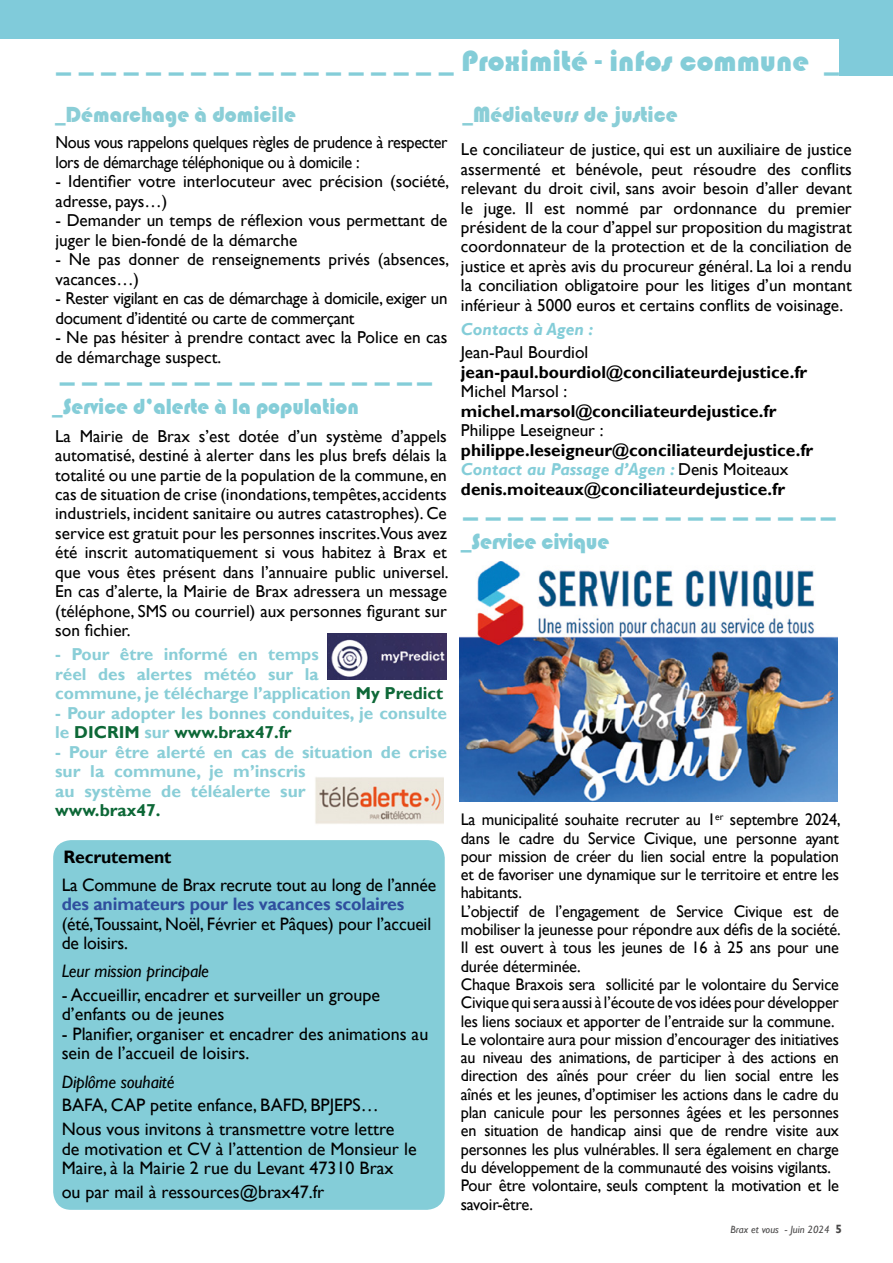
<style>
.page{position:relative;width:893px;height:1263px;background:#fff}
.page>*{position:absolute;margin:0;border:0;box-sizing:border-box;transform-origin:0 0}
.t1{font:30px "Bauhaus 93";color:#84cdd8}
.t2{font:22.5px "Bauhaus 93";color:#8aced7;scale:.94 1}
.t3{font:22.5px "Bauhaus 93";color:#84cdd8;scale:.94 1}
.t4{font:22.5px "Bauhaus 93";color:#84cdd8;scale:.96 1}
.t5{font:18px/19.5px "Gill Sans";color:#000}
.t6{font:700 18px "Gill Sans";letter-spacing:-.01em;color:#2f4f9e}
.t7{font:italic 18px "Gill Sans";letter-spacing:-.01em;color:#000}
.t8{font:700 18px "Gill Sans";letter-spacing:-.01em;color:#000}
.t9{font:17.25px/19.5px "Gill Sans";color:#000}
.t10{font:700 17.25px/19.5px "Gill Sans";color:#8aced7}
.t11{font:700 17.25px/19.5px "Gill Sans";color:#000}
.t12{font:17.25px/19.5px "Gill Sans";letter-spacing:-.02em;color:#000;scale:.94 1}
.t13{font:17.25px/19.5px "Gill Sans";letter-spacing:-.02em;color:#000}
.t14{font:italic 700 17.25px "Gill Sans";color:#84cdd8}
.t15{font:700 17.25px "Gill Sans";color:#0d6837}
.t16{font:16.8px/18.3px "Gill Sans";letter-spacing:-.01em;color:#000}
.t17{font:italic 10.5px "Gill Sans";color:#494848}
.s1{color:#0d6837}
.s2{font-style:italic;color:#84cdd8}
.s3{font-weight:400}
.s4{font-weight:700;font-style:normal;font-size:12px}
</style>
<div class="page">
<div style="left:0;top:0;width:893px;height:76px;background:#80cbda"></div>
<div style="left:0;top:39px;width:839px;height:40px;background:#fff"></div>
<img style="left:315px;top:777px;width:128px;height:47px">
<div style="left:53px;top:840px;width:392px;height:370px;background:#84cdd8;border-radius:18px"></div>
<img style="left:459px;top:561px;width:378px;height:241px">
<img style="left:327px;top:633px;width:120px;height:46px">
<h1 class="t1" style="left:56px;top:44px;width:784px">_ _ _ _ _ _ _ _ _ _ _ _ _ _ _ _ _ _ Proximité - infos commune _</h1>
<h2 class="t2" style="left:55px;top:102px;width:258px">_Démarchage à domicile</h2>
<p class="t12" style="left:55px;top:133px;width:419px">Nous vous rappelons quelques règles de prudence à respecter lors de démarchage téléphonique ou à domicile :</p>
<p class="t9" style="left:55px;top:172px;width:395px">- Identifier votre interlocuteur avec précision (société, adresse, pays…)</p>
<p class="t9" style="left:55px;top:211px;width:394px">- Demander un temps de réflexion vous permettant de juger le bien-fondé de la démarche</p>
<p class="t9" style="left:55px;top:250px;width:395px">- Ne pas donner de renseignements privés (absences, vacances…)</p>
<p class="t13" style="left:55px;top:289px;width:394px">- Rester vigilant en cas de démarchage à domicile, exiger un document d’identité ou carte de commerçant</p>
<p class="t9" style="left:55px;top:328px;width:394px">- Ne pas hésiter à prendre contact avec la Police en cas de démarchage suspect.</p>
<h1 class="t1" style="left:60px;top:354px;width:374px">_ _ _ _ _ _ _ _ _ _ _ _ _ _ _ __</h1>
<h2 class="t3" style="left:52px;top:394px;width:328px">_Service d’alerte à la population</h2>
<p class="t9" style="left:55px;top:426px;width:395px;text-align:justify">La Mairie de Brax s’est dotée d’un système d’appels automatisé, destiné à alerter dans les plus brefs délais la totalité ou une partie de la population de la commune, en cas de situation de crise (inondations, tempêtes, accidents industriels, incident sanitaire ou autres catastrophes). Ce service est gratuit pour les personnes inscrites.Vous avez été inscrit automatiquement si vous habitez à Brax et que vous êtes présent dans l’annuaire public universel.<br>En cas d’alerte, la Mairie de Brax adressera un message (téléphone, SMS ou courriel) aux personnes figurant sur son fichier.</p>
<p class="t10" style="left:55px;top:645px;width:389px">- Pour être informé en temps<br>réel des alertes météo sur la<br>commune, je télécharge l’application <span class="s1">My Predict</span></p>
<p class="t10" style="left:55px;top:704px;width:393px">- Pour adopter les bonnes conduites, je consulte le <span class="s1">DICRIM</span> sur <span class="s1">www.brax47.fr</span></p>
<p class="t10" style="left:55px;top:743px;width:393px">- Pour être alerté en cas de situation de crise sur la commune, je m’inscris<br>au système de téléalerte sur</p>
<p class="t15" style="left:55px;top:800px;width:107px">www.brax47.</p>
<p class="t8" style="left:63px;top:846px;width:109px">Recrutement</p>
<p class="t5" style="left:62px;top:875px;width:376px">La Commune de Brax recrute tout au long de l’année</p>
<p class="t6" style="left:62px;top:893px;width:344px">des animateurs pour les vacances scolaires</p>
<p class="t5" style="left:62px;top:914px;width:371px">(été,Toussaint, Noël, Février et Pâques) pour l’accueil de loisirs.</p>
<p class="t7" style="left:62px;top:961px;width:149px">Leur mission principale</p>
<p class="t5" style="left:62px;top:985px;width:320px">- Accueillir, encadrer et surveiller un groupe d’enfants ou de jeunes</p>
<p class="t5" style="left:62px;top:1024px;width:368px">- Planifier, organiser et encadrer des animations au sein de l’accueil de loisirs.</p>
<p class="t7" style="left:62px;top:1071px;width:114px">Diplôme souhaité</p>
<p class="t5" style="left:62px;top:1094px;width:334px;line-height:23.7px">BAFA, CAP petite enfance, BAFD, BPJEPS…<br>Nous vous invitons à transmettre votre lettre</p>
<p class="t5" style="left:62px;top:1139px;width:356px">de motivation et CV à l’attention de Monsieur le<br>Maire, à la Mairie 2 rue du Levant 47310 Brax</p>
<p class="t5" style="left:62px;top:1182px;width:264px">ou par mail à ressources@brax47.fr</p>
<h2 class="t2" style="left:462px;top:101px;width:230px">_Médiateurs de justice</h2>
<p class="t9" style="left:461px;top:140px;width:392px;text-align:justify">Le conciliateur de justice, qui est un auxiliaire de justice assermenté et bénévole, peut résoudre des conflits relevant du droit civil, sans avoir besoin d’aller devant le juge. Il est nommé par ordonnance du premier président de la cour d’appel sur proposition du magistrat coordonnateur de la protection et de la conciliation de justice et après avis du procureur général. La loi a rendu la conciliation obligatoire pour les litiges d’un montant inférieur à 5000 euros et certains conflits de voisinage.</p>
<p class="t14" style="left:461px;top:319px;width:134px">Contacts à Agen :</p>
<p class="t9" style="left:461px;top:343px;width:129px">Jean-Paul Bourdiol</p>
<p class="t11" style="left:461px;top:363px;width:348px">jean-paul.bourdiol@conciliateurdejustice.fr</p>
<p class="t9" style="left:461px;top:382px;width:108px">Michel Marsol :</p>
<p class="t11" style="left:461px;top:402px;width:317px">michel.marsol@conciliateurdejustice.fr</p>
<p class="t9" style="left:461px;top:421px;width:144px">Philippe Leseigneur :</p>
<p class="t11" style="left:461px;top:441px;width:354px">philippe.leseigneur@conciliateurdejustice.fr<br><span class="s2">Contact au Passage d’Agen :</span> <span class="s3">Denis Moiteaux </span>denis.moiteaux@conciliateurdejustice.fr</p>
<h1 class="t1" style="left:463px;top:489px;width:374px">_ _ _ _ _ _ _ _ _ _ _ _ _ _ _ __</h1>
<h2 class="t4" style="left:461px;top:529px;width:156px">_Service civique</h2>
<p class="t16" style="left:461px;top:811px;width:381px">La municipalité souhaite recruter au 1<sup>er</sup> septembre 2024, dans le cadre du Service Civique, une personne ayant pour mission de créer du lien social entre la population et de favoriser une dynamique sur le territoire et entre les habitants.<br>L’objectif de l’engagement de Service Civique est de mobiliser la jeunesse pour répondre aux défis de la société.<br>Il est ouvert à tous les jeunes de 16 à 25 ans pour une durée déterminée.<br>Chaque Braxois sera sollicité par le volontaire du Service Civique qui sera aussi à l’écoute de vos idées pour développer les liens sociaux et apporter de l’entraide sur la commune.<br>Le volontaire aura pour mission d’encourager des initiatives au niveau des animations, de participer à des actions en direction des aînés pour créer du lien social entre les aînés et les jeunes, d’optimiser les actions dans le cadre du plan canicule pour les personnes âgées et les personnes en situation de handicap ainsi que de rendre visite aux personnes les plus vulnérables. Il sera également en charge du développement de la communauté des voisins vigilants.<br>Pour être volontaire, seuls comptent la motivation et le savoir-être.</p>
<p class="t17" style="left:730px;top:1223px;width:113px">Brax et vous - Juin 2024 <span class="s4">5</span></p>
</div>
